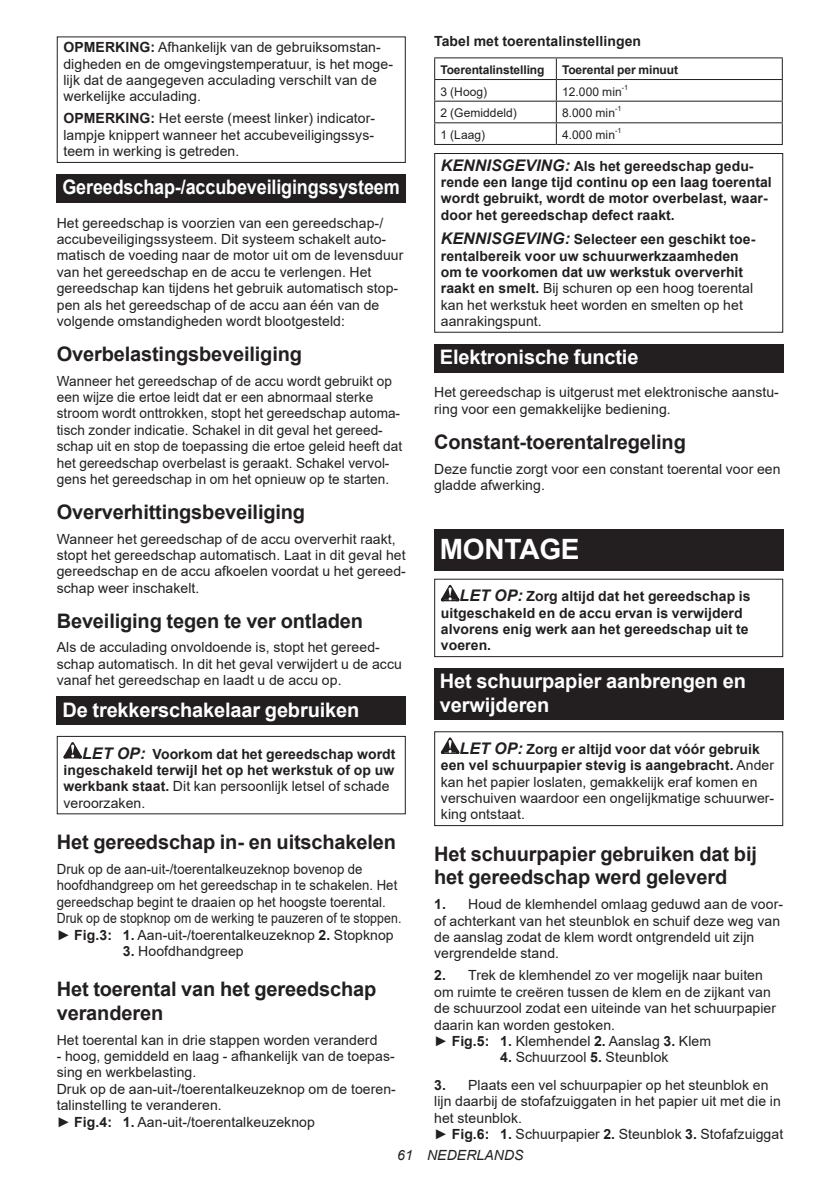
<style>
.page{position:relative;width:840px;height:1191px;background:#fff}
.page>*{position:absolute;margin:0;border:0;box-sizing:border-box;transform-origin:0 0}
.t1{font:700 28px "Arial";letter-spacing:-.01em;color:#fff}
.t2{font:700 20px/23.4px "Arial";letter-spacing:-.01em;color:#231f20}
.t3{font:700 20px/23.4px "Arial";letter-spacing:-.01em;color:#fff}
.t4{font:700 20px "Arial";letter-spacing:-.01em;color:#fff;scale:.9 1}
.t5{font:14px/16.4px "Arial";letter-spacing:.005em;color:#231f20}
.t6{font:700 14px/16.4px "Arial";letter-spacing:.005em;color:#231f20}
.t7{font:14px/16.4px "Arial";letter-spacing:.005em;color:#231f20;scale:.94 1}
.t8{font:italic 14px "Arial";letter-spacing:.005em;color:#231f20}
.t9{font:12px "Arial";letter-spacing:.005em;color:#231f20}
.t10{font:700 12px "Arial";letter-spacing:-.01em;color:#231f20}
.t11{font:7.2px "Arial";color:#231f20}
.s1{font-weight:700}
.s2{font-style:italic;font-size:16px}
.s3{font-weight:400}
.s4{font-weight:700;font-style:italic;font-size:16px}
</style>
<div class="page">
<div style="left:57px;top:36px;width:348px;height:127px;border:1px solid #231f20"></div>
<div style="left:57px;top:174px;width:348px;height:29px;background:#231f20"></div>
<div style="left:57px;top:696px;width:348px;height:29px;background:#231f20"></div>
<svg style="left:63px;top:742px;width:19px;height:16px"></svg>
<div style="left:57px;top:736px;width:348px;height:78px;border:1px solid #231f20"></div>
<hr style="left:434px;top:57px;width:122px;height:1px;background:#231f20">
<hr style="left:556px;top:57px;width:226px;height:1px;background:#231f20">
<hr style="left:434px;top:79px;width:122px;height:1px;background:#231f20">
<hr style="left:556px;top:79px;width:226px;height:1px;background:#231f20">
<hr style="left:434px;top:101px;width:122px;height:1px;background:#231f20">
<hr style="left:556px;top:101px;width:226px;height:1px;background:#231f20">
<hr style="left:434px;top:122px;width:122px;height:1px;background:#231f20">
<svg style="left:434px;top:58px;width:1px;height:86px"></svg>
<hr style="left:556px;top:122px;width:226px;height:1px;background:#231f20">
<svg style="left:555px;top:58px;width:1px;height:86px"></svg>
<svg style="left:781px;top:58px;width:1px;height:86px"></svg>
<hr style="left:434px;top:144px;width:122px;height:1px;background:#231f20">
<hr style="left:556px;top:144px;width:226px;height:1px;background:#231f20">
<div style="left:434px;top:153px;width:348px;height:180px;border:1px solid #231f20"></div>
<div style="left:434px;top:344px;width:348px;height:28px;background:#231f20"></div>
<div style="left:434px;top:529px;width:348px;height:41px;background:#231f20"></div>
<svg style="left:440px;top:585px;width:19px;height:16px"></svg>
<div style="left:434px;top:578px;width:348px;height:79px;border:1px solid #231f20"></div>
<div style="left:434px;top:668px;width:348px;height:52px;background:#231f20"></div>
<svg style="left:440px;top:737px;width:19px;height:17px"></svg>
<div style="left:434px;top:731px;width:348px;height:95px;border:1px solid #231f20"></div>
<p class="t5" style="left:63px;top:39px;width:331px"><span class="s1">OPMERKING:</span> Afhankelijk van de gebruiksomstan&shy;digheden en de omgevingstemperatuur, is het moge&shy;lijk dat de aangegeven acculading verschilt van de werkelijke acculading.</p>
<p class="t5" style="left:63px;top:110px;width:313px;text-align:justify"><span class="s1">OPMERKING:</span> Het eerste (meest linker) indicator&shy;lampje knippert wanneer het accubeveiligingssys&shy;teem in werking is getreden.</p>
<h2 class="t4" style="left:62px;top:173px;width:376px">Gereedschap-/accubeveiligingssysteem</h2>
<p class="t5" style="left:57px;top:214px;width:348px">Het gereedschap is voorzien van een gereedschap-/ accubeveiligingssysteem. Dit systeem schakelt auto&shy;matisch de voeding naar de motor uit om de levensduur van het gereedschap en de accu te verlengen. Het gereedschap kan tijdens het gebruik automatisch stop&shy;pen als het gereedschap of de accu aan één van de volgende omstandigheden wordt blootgesteld:</p>
<h2 class="t2" style="left:57px;top:342px;width:247px">Overbelastingsbeveiliging</h2>
<p class="t5" style="left:57px;top:372px;width:347px">Wanneer het gereedschap of de accu wordt gebruikt op een wijze die ertoe leidt dat er een abnormaal sterke stroom wordt onttrokken, stopt het gereedschap automa&shy;tisch zonder indicatie. Schakel in dit geval het gereed&shy;schap uit en stop de toepassing die ertoe geleid heeft dat het gereedschap overbelast is geraakt. Schakel vervol&shy;gens het gereedschap in om het opnieuw op te starten.</p>
<h2 class="t2" style="left:57px;top:500px;width:250px">Oververhittingsbeveiliging</h2>
<p class="t5" style="left:57px;top:530px;width:350px">Wanneer het gereedschap of de accu oververhit raakt, stopt het gereedschap automatisch. Laat in dit geval het gereedschap en de accu afkoelen voordat u het gereed&shy;schap weer inschakelt.</p>
<h2 class="t2" style="left:57px;top:609px;width:307px">Beveiliging tegen te ver ontladen</h2>
<p class="t5" style="left:57px;top:639px;width:346px">Als de acculading onvoldoende is, stopt het gereed&shy;schap automatisch. In dit het geval verwijdert u de accu vanaf het gereedschap en laadt u de accu op.</p>
<h2 class="t3" style="left:62px;top:698px;width:298px">De trekkerschakelaar gebruiken</h2>
<p class="t6" style="left:63px;top:745px;width:333px;text-indent:19px"><span class="s2">LET OP:</span> Voorkom dat het gereedschap wordt ingeschakeld terwijl het op het werkstuk of op uw werkbank staat. <span class="s3">Dit kan persoonlijk letsel of schade veroorzaken.</span></p>
<h2 class="t2" style="left:57px;top:830px;width:340px">Het gereedschap in- en uitschakelen</h2>
<p class="t7" style="left:57px;top:860px;width:368px">Druk op de aan-uit-/toerentalkeuzeknop bovenop de hoofdhandgreep om het gereedschap in te schakelen. Het gereedschap begint te draaien op het hoogste toerental.<br>Druk op de stopknop om de werking te pauzeren of te stoppen. ► <span class="s1">Fig.3: 1.</span> Aan-uit-/toerentalkeuzeknop <span class="s1">2.</span> Stopknop</p>
<p class="t5" style="left:123px;top:942px;width:122px"><span class="s1">3.</span> Hoofdhandgreep</p>
<h2 class="t2" style="left:57px;top:977px;width:321px">Het toerental van het gereedschap veranderen</h2>
<p class="t5" style="left:57px;top:1031px;width:322px">Het toerental kan in drie stappen worden veranderd</p>
<p class="t5" style="left:57px;top:1047px;width:340px">- hoog, gemiddeld en laag - afhankelijk van de toepas&shy;sing en werkbelasting.<br>Druk op de aan-uit-/toerentalkeuzeknop om de toeren&shy;talinstelling te veranderen.<br>► <span class="s1">Fig.4: 1.</span> Aan-uit-/toerentalkeuzeknop</p>
<p class="t6" style="left:434px;top:33px;width:208px">Tabel met toerentalinstellingen</p>
<p class="t10" style="left:440px;top:61px;width:106px">Toerentalinstelling</p>
<p class="t10" style="left:561px;top:61px;width:117px">Toerental per minuut</p>
<p class="t9" style="left:440px;top:83px;width:48px">3 (Hoog)</p>
<p class="t9" style="left:561px;top:83px;width:61px">12.000 min</p>
<p class="t11" style="left:621px;top:82px;width:8px">-1</p>
<p class="t9" style="left:440px;top:105px;width:78px">2 (Gemiddeld)</p>
<p class="t9" style="left:561px;top:105px;width:54px">8.000 min</p>
<p class="t11" style="left:614px;top:104px;width:8px">-1</p>
<p class="t9" style="left:440px;top:126px;width:46px">1 (Laag)</p>
<p class="t9" style="left:561px;top:126px;width:54px">4.000 min</p>
<p class="t11" style="left:614px;top:125px;width:8px">-1</p>
<p class="t6" style="left:440px;top:158px;width:332px"><span class="s2">KENNISGEVING:</span> Als het gereedschap gedu&shy;rende een lange tijd continu op een laag toerental wordt gebruikt, wordt de motor overbelast, waar&shy;door het gereedschap defect raakt.</p>
<p class="t6" style="left:440px;top:231px;width:316px"><span class="s2">KENNISGEVING:</span> Selecteer een geschikt toe&shy;rentalbereik voor uw schuurwerkzaamheden om te voorkomen dat uw werkstuk oververhit raakt en smelt. <span class="s3">Bij schuren op een hoog toerental kan het werkstuk heet worden en smelten op het aanrakingspunt.</span></p>
<h2 class="t3" style="left:439px;top:345px;width:200px">Elektronische functie</h2>
<p class="t5" style="left:434px;top:384px;width:346px">Het gereedschap is uitgerust met elektronische aanstu&shy;ring voor een gemakkelijke bediening.</p>
<h2 class="t2" style="left:434px;top:430px;width:253px">Constant-toerentalregeling</h2>
<p class="t5" style="left:434px;top:460px;width:348px">Deze functie zorgt voor een constant toerental voor een gladde afwerking.</p>
<h1 class="t1" style="left:439px;top:530px;width:141px">MONTAGE</h1>
<p class="t6" style="left:440px;top:588px;width:311px;text-indent:19px"><span class="s2">LET OP:</span> Zorg altijd dat het gereedschap is uitgeschakeld en de accu ervan is verwijderd alvorens enig werk aan het gereedschap uit te voeren.</p>
<h2 class="t3" style="left:439px;top:670px;width:307px">Het schuurpapier aanbrengen en verwijderen</h2>
<p class="t5" style="left:440px;top:740px;width:335px;text-indent:19px"><span class="s4">LET OP:</span> <span class="s1">Zorg er altijd voor dat vóór gebruik een vel schuurpapier stevig is aangebracht.</span> Ander kan het papier loslaten, gemakkelijk eraf komen en verschuiven waardoor een ongelijkmatige schuurwer&shy;king ontstaat.</p>
<h2 class="t2" style="left:434px;top:842px;width:324px">Het schuurpapier gebruiken dat bij het gereedschap werd geleverd</h2>
<p class="t5" style="left:434px;top:896px;width:350px"><span class="s1">1.</span> Houd de klemhendel omlaag geduwd aan de voor&shy;of achterkant van het steunblok en schuif deze weg van de aanslag zodat de klem wordt ontgrendeld uit zijn vergrendelde stand.</p>
<p class="t5" style="left:434px;top:967px;width:343px"><span class="s1">2.</span> Trek de klemhendel zo ver mogelijk naar buiten om ruimte te creëren tussen de klem en de zijkant van de schuurzool zodat een uiteinde van het schuurpapier daarin kan worden gestoken.<br>► <span class="s1">Fig.5: 1.</span> Klemhendel <span class="s1">2.</span> Aanslag <span class="s1">3.</span> Klem</p>
<p class="t5" style="left:500px;top:1049px;width:170px"><span class="s1">4.</span> Schuurzool <span class="s1">5.</span> Steunblok</p>
<p class="t5" style="left:434px;top:1076px;width:350px"><span class="s1">3.</span> Plaats een vel schuurpapier op het steunblok en lijn daarbij de stofafzuiggaten in het papier uit met die in het steunblok.<br>► <span class="s1">Fig.6: 1.</span> Schuurpapier <span class="s1">2.</span> Steunblok <span class="s1">3.</span> Stofafzuiggat</p>
<p class="t8" style="left:397px;top:1146px;width:128px">61 NEDERLANDS</p>
</div>
